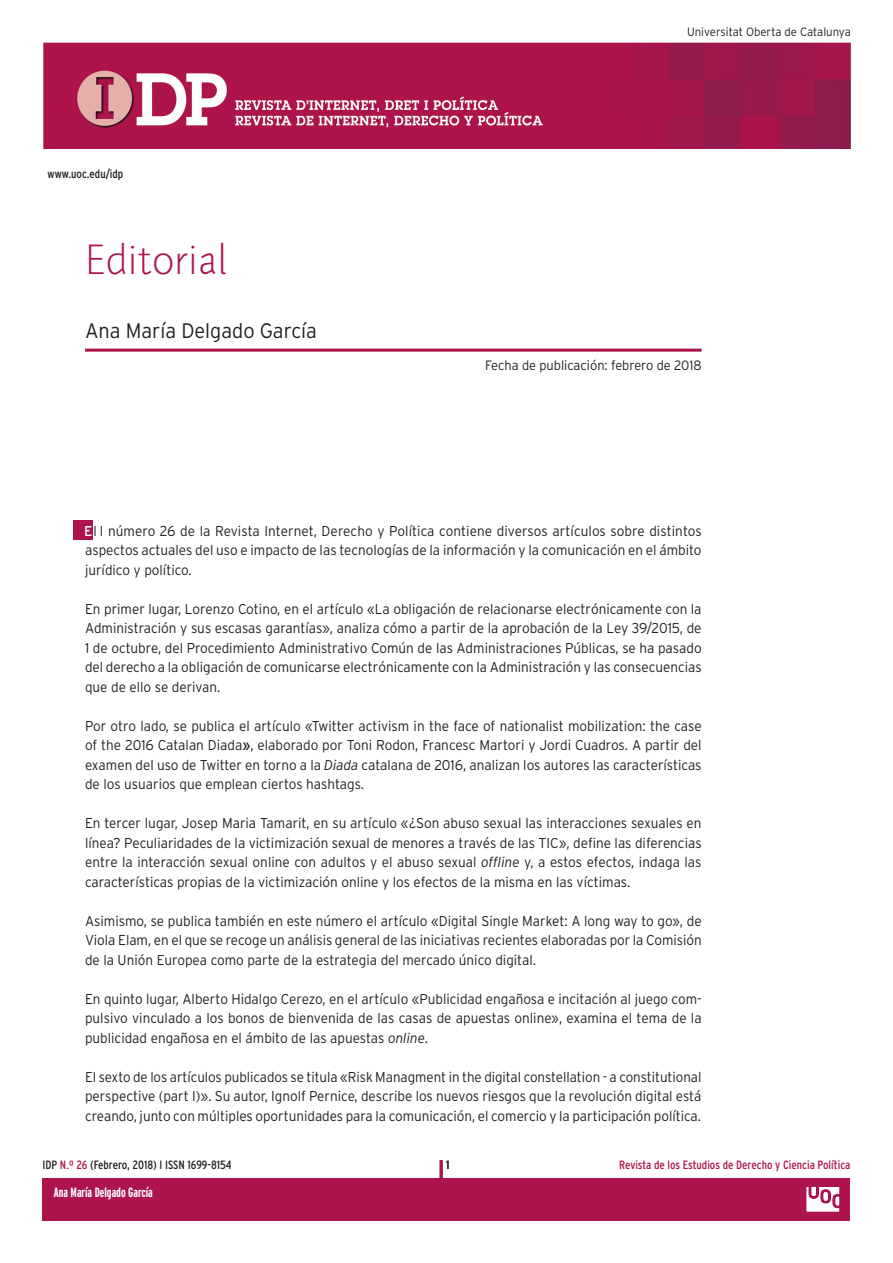
<style>
.page{position:relative;width:893px;height:1263px;background:#fff}
.page>*{position:absolute;margin:0;border:0;box-sizing:border-box;transform-origin:0 0}
.TITOL_ARTICLE{font:300 40.5px "Pragma ND";color:#ad134c}
.AUTOR{font:300 21px "Interstate";color:#231f20;scale:.95 1}
.TEXTGENERAL{font:300 14.25px/19.5px "Interstate";color:#231f20;text-align:justify;scale:.95 1}
.TEXTGENERAL-2{font:300 14.25px/19.5px "Interstate";color:#231f20;text-align:justify;scale:.94 1}
.DATESARTICLES{font:300 13.5px "Interstate";color:#231f20;scale:.95 1}
.Autor_peu_pagina{font:700 extra-condensed 13.5px "Interstate";color:#fff}
.t1{font:condensed 12px "Interstate";color:#231f20}
.t2{font:condensed 12px "Interstate";color:#ad134c}
.TEXTSUMARI{font:300 12px "Interstate";color:#231f20;scale:.95 1}
.s1{font-weight:400;color:#fff}
.s2{font-weight:400}
.s3{font-style:italic}
.s4{color:#ad134c}
</style>
<div class="page">
<img style="left:43px;top:43px;width:807px;height:106px">
<div style="left:43px;top:1178px;width:807px;height:42px;background:#ad134c"></div>
<hr style="left:440px;top:1160px;width:3px;height:44px;background:#ad134c">
<svg style="left:806px;top:1187px;width:34px;height:25px"></svg>
<hr style="left:85px;top:349px;width:617px;height:3px;background:#ad134c">
<div style="left:73px;top:521px;width:19px;height:19px;background:#ad134c"></div>
<p class="t1" style="left:48px;top:167px;width:77px">www.uoc.edu/idp</p>
<p class="TITOL_ARTICLE" style="left:85px;top:235px;width:144px">Editorial</p>
<p class="AUTOR" style="left:85px;top:319px;width:246px">Ana María Delgado García</p>
<p class="TEXTSUMARI" style="left:687px;top:25px;width:174px">Universitat Oberta de Catalunya</p>
<p class="DATESARTICLES" style="left:485px;top:358px;width:229px">Fecha de publicación: febrero de 2018</p>
<p class="TEXTGENERAL" style="left:84px;top:521px;width:652px"><span class="s1">E</span>l l número 26 de la Revista Internet, Derecho y Política contiene diversos artículos sobre distintos aspectos actuales del uso e impacto de las tecnologías de la información y la comunicación en el ámbito jurídico y político.</p>
<p class="TEXTGENERAL" style="left:85px;top:599px;width:651px">En primer lugar, Lorenzo Cotino, en el artículo «La obligación de relacionarse electrónicamente con la Administración y sus escasas garantías», analiza cómo a partir de la aprobación de la Ley 39/2015, de 1 de octubre, del Procedimiento Administrativo Común de las Administraciones Públicas, se ha pasado del derecho a la obligación de comunicarse electrónicamente con la Administración y las consecuencias que de ello se derivan.</p>
<p class="TEXTGENERAL" style="left:85px;top:716px;width:651px">Por otro lado, se publica el artículo «Twitter activism in the face of nationalist mobilization: the case of the 2016 Catalan Diada<span class="s2">»</span>, elaborado por Toni Rodon, Francesc Martori y Jordi Cuadros. A partir del examen del uso de Twitter en torno a la <span class="s3">Diada</span> catalana de 2016, analizan los autores las características de los usuarios que emplean ciertos hashtags.</p>
<p class="TEXTGENERAL" style="left:85px;top:813px;width:651px">En tercer lugar, Josep Maria Tamarit, en su artículo «¿Son abuso sexual las interacciones sexuales en línea? Peculiaridades de la victimización sexual de menores a través de las TIC», define las diferencias entre la interacción sexual online con adultos y el abuso sexual <span class="s3">offline</span> y, a estos efectos, indaga las características propias de la victimización online y los efectos de la misma en las víctimas.</p>
<p class="TEXTGENERAL" style="left:85px;top:911px;width:651px">Asimismo, se publica también en este número el artículo «Digital Single Market: A long way to go», de Viola Elam, en el que se recoge un análisis general de las iniciativas recientes elaboradas por la Comisión de la Unión Europea como parte de la estrategia del mercado único digital.</p>
<p class="TEXTGENERAL" style="left:85px;top:989px;width:651px">En quinto lugar, Alberto Hidalgo Cerezo, en el artículo «Publicidad engañosa e incitación al juego com&shy;pulsivo vinculado a los bonos de bienvenida de las casas de apuestas online», examina el tema de la publicidad engañosa en el ámbito de las apuestas <span class="s3">online</span>.</p>
<p class="TEXTGENERAL-2" style="left:85px;top:1067px;width:657px">El sexto de los artículos publicados se titula «Risk Managment in the digital constellation - a constitutional perspective (part I)». Su autor, Ignolf Pernice, describe los nuevos riesgos que la revolución digital está creando, junto con múltiples oportunidades para la comunicación, el comercio y la participación política.</p>
<p class="t1" style="left:43px;top:1158px;width:191px">IDP <span class="s4">N.º 26</span> (Febrero, 2018) I ISSN 1699-8154</p>
<p class="t1" style="left:446px;top:1158px;width:5px">1</p>
<p class="t2" style="left:619px;top:1158px;width:233px">Revista de los Estudios de Derecho y Ciencia Política</p>
<p class="Autor_peu_pagina" style="left:54px;top:1185px;width:101px">Ana María Delgado García</p>
</div>
